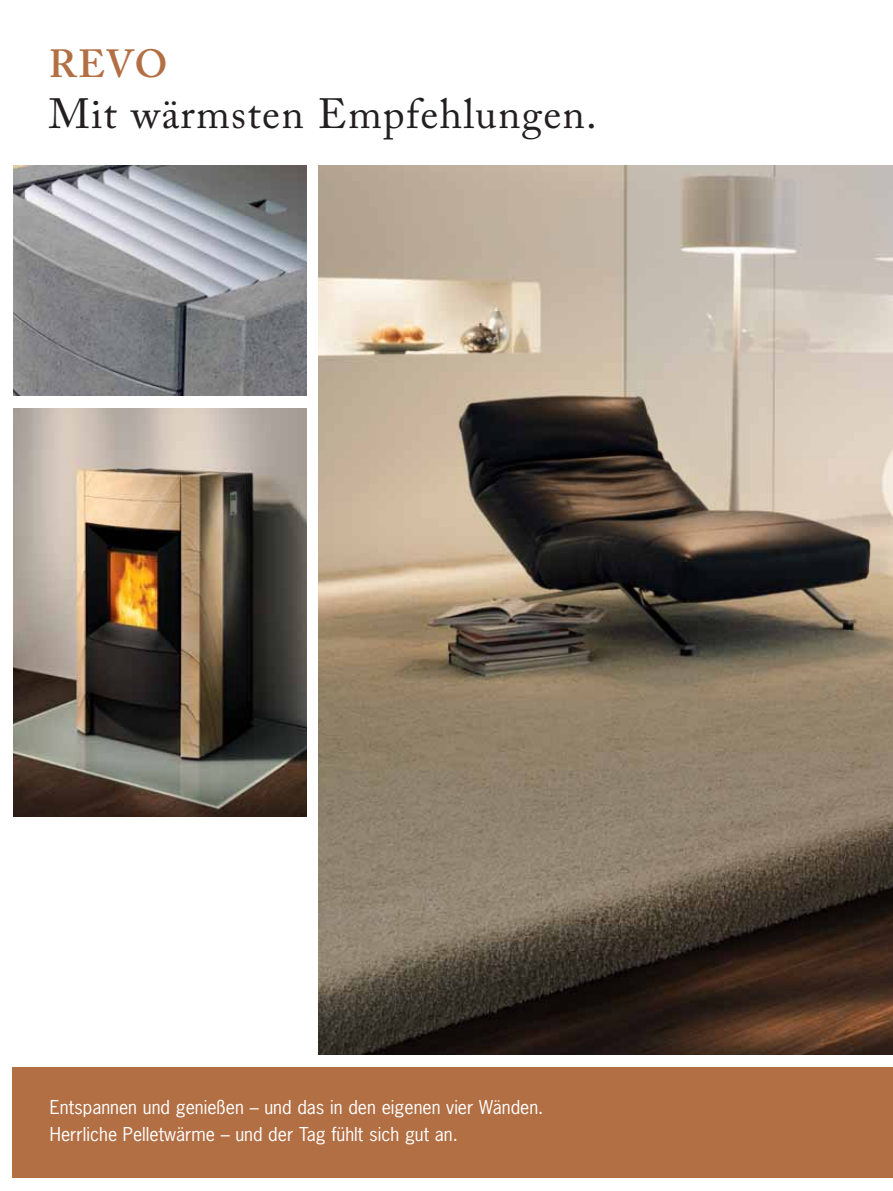
<style>
.page{position:relative;width:893px;height:1191px;background:#fff}
.page>*{position:absolute;margin:0;border:0;box-sizing:border-box;transform-origin:0 0}
.t1{font:42px "Adobe Caslon Pro";letter-spacing:.03em;color:#231f20}
.t2{font:600 39px "Adobe Caslon Pro";color:#b36f44}
.t3{font:18px/27px "News Gothic Std";color:#fff}
</style>
<div class="page">
<img style="left:13px;top:166px;width:293px;height:229px">
<img style="left:13px;top:408px;width:293px;height:408px">
<img style="left:319px;top:166px;width:574px;height:888px">
<div style="left:13px;top:1067px;width:880px;height:111px;background:#b36f44"></div>
<h2 class="t2" style="left:49px;top:40px;width:120px">REVO</h2>
<h1 class="t1" style="left:49px;top:98px;width:550px">Mit wärmsten Empfehlungen.</h1>
<p class="t3" style="left:50px;top:1095px;width:495px">Entspannen und genießen – und das in den eigenen vier Wänden.<br>Herrliche Pelletwärme – und der Tag fühlt sich gut an.</p>
</div>
